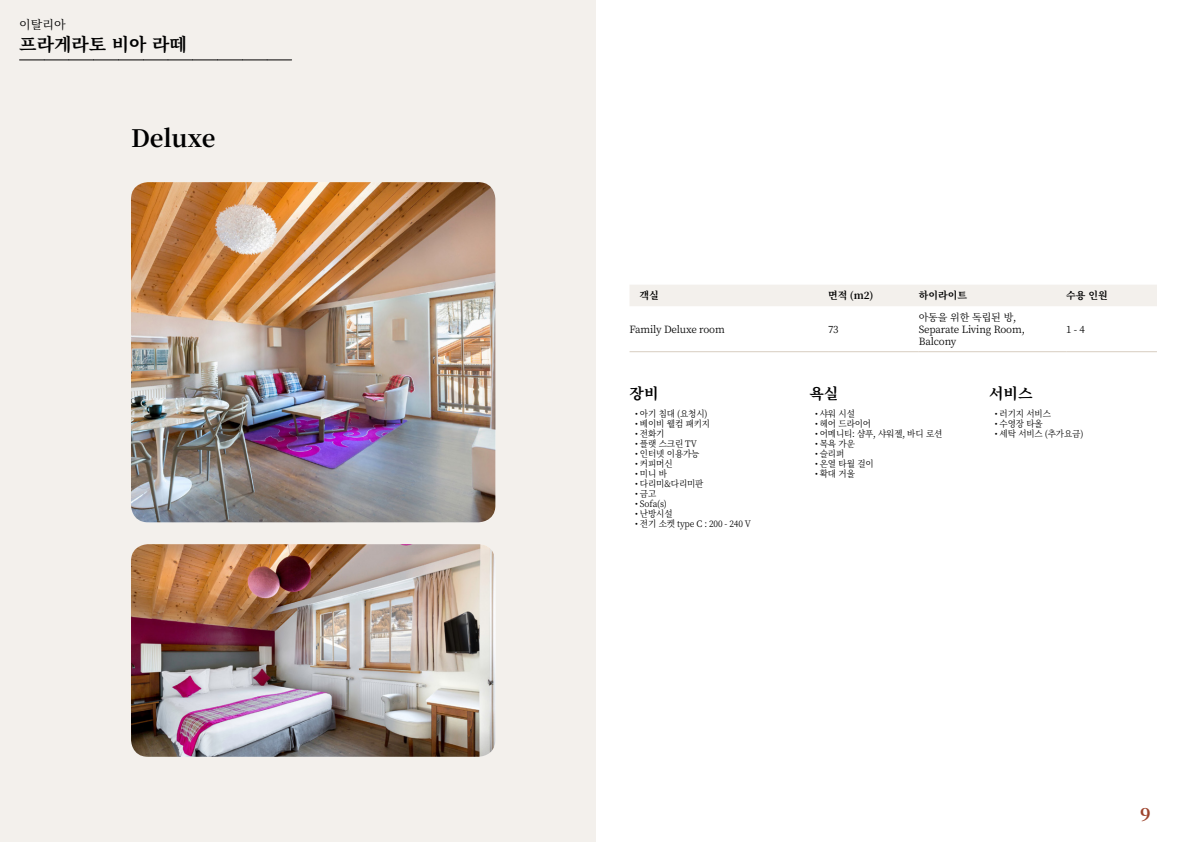
<style>
.page{position:relative;width:1191px;height:842px;background:#fff}
.page>*{position:absolute;margin:0;border:0;box-sizing:border-box;transform-origin:0 0}
.t1{font:700 24px "Noto Serif KR";letter-spacing:-.005em;color:#000}
.t2{font:700 18px "Noto Serif KR";color:#000}
.t3{font:700 18px "Noto Serif KR";color:#9d432c}
.t4{font:700 15px "Noto Serif KR";color:#000}
.t5{font:12px "Noto Serif KR";color:#000}
.t6{font:10px/12px "Noto Serif KR";letter-spacing:-.015em;color:#000}
.t7{font:700 10px "Noto Serif KR";color:#000}
.t8{font:9px "Noto Serif KR";letter-spacing:-.015em;color:#000;scale:.95 1}
</style>
<div class="page">
<div style="left:0;top:0;width:595px;height:842px;background:#f3f0ec"></div>
<img style="left:131px;top:182px;width:364px;height:340px">
<img style="left:131px;top:544px;width:364px;height:213px">
<svg style="left:20px;top:60px;width:272px;height:1px"></svg>
<div style="left:630px;top:285px;width:527px;height:21px;background:#f3f0ec"></div>
<hr style="left:629px;top:351px;width:199px;height:1px;background:#d7cdc1">
<hr style="left:828px;top:351px;width:90px;height:1px;background:#d7cdc1">
<hr style="left:918px;top:351px;width:148px;height:1px;background:#d7cdc1">
<hr style="left:1066px;top:351px;width:91px;height:1px;background:#d7cdc1">
<h3 class="t5" style="left:19px;top:17px;width:48px">이탈리아</h3>
<h2 class="t2" style="left:19px;top:34px;width:169px">프라게라토 비아 라떼</h2>
<h1 class="t1" style="left:131px;top:124px;width:86px">Deluxe</h1>
<p class="t7" style="left:639px;top:290px;width:21px">객실</p>
<p class="t7" style="left:828px;top:290px;width:47px">면적 (m2)</p>
<p class="t7" style="left:918px;top:290px;width:50px">하이라이트</p>
<p class="t7" style="left:1066px;top:290px;width:43px">수용 인원</p>
<p class="t6" style="left:629px;top:323px;width:97px">Family Deluxe room</p>
<p class="t6" style="left:828px;top:323px;width:12px">73</p>
<p class="t6" style="left:918px;top:311px;width:108px">아동을 위한 독립된 방,<br>Separate Living Room,<br>Balcony</p>
<p class="t6" style="left:1066px;top:323px;width:20px">1 - 4</p>
<h3 class="t4" style="left:629px;top:385px;width:30px">장비</h3>
<p class="t8" style="left:635px;top:409px;width:78px">• 아기 침대 (요청시)</p>
<p class="t8" style="left:635px;top:419px;width:80px">• 베이비 웰컴 패키지</p>
<p class="t8" style="left:635px;top:429px;width:32px">• 전화기</p>
<p class="t8" style="left:635px;top:439px;width:66px">• 플랫 스크린 TV</p>
<p class="t8" style="left:635px;top:449px;width:69px">• 인터넷 이용가능</p>
<p class="t8" style="left:635px;top:459px;width:41px">• 커피머신</p>
<p class="t8" style="left:635px;top:469px;width:35px">• 미니 바</p>
<p class="t8" style="left:635px;top:479px;width:73px">• 다리미&amp;다리미판</p>
<p class="t8" style="left:635px;top:489px;width:24px">• 금고</p>
<p class="t8" style="left:635px;top:499px;width:35px">• Sofa(s)</p>
<p class="t8" style="left:635px;top:509px;width:41px">• 난방시설</p>
<p class="t8" style="left:635px;top:519px;width:124px">• 전기 소켓 type C : 200 - 240 V</p>
<h3 class="t4" style="left:809px;top:385px;width:30px">욕실</h3>
<p class="t8" style="left:815px;top:409px;width:44px">• 샤워 시설</p>
<p class="t8" style="left:815px;top:419px;width:61px">• 헤어 드라이어</p>
<p class="t8" style="left:815px;top:429px;width:136px">• 어메니티: 샴푸, 샤워젤, 바디 로션</p>
<p class="t8" style="left:815px;top:439px;width:44px">• 목욕 가운</p>
<p class="t8" style="left:815px;top:449px;width:32px">• 슬리퍼</p>
<p class="t8" style="left:815px;top:459px;width:63px">• 온열 타월 걸이</p>
<p class="t8" style="left:815px;top:469px;width:44px">• 확대 거울</p>
<h3 class="t4" style="left:989px;top:385px;width:45px">서비스</h3>
<p class="t8" style="left:994px;top:409px;width:61px">• 러기지 서비스</p>
<p class="t8" style="left:994px;top:419px;width:52px">• 수영장 타올</p>
<p class="t8" style="left:994px;top:429px;width:95px">• 세탁 서비스 (추가요금)</p>
<h2 class="t3" style="left:1140px;top:804px;width:12px">9</h2>
</div>
